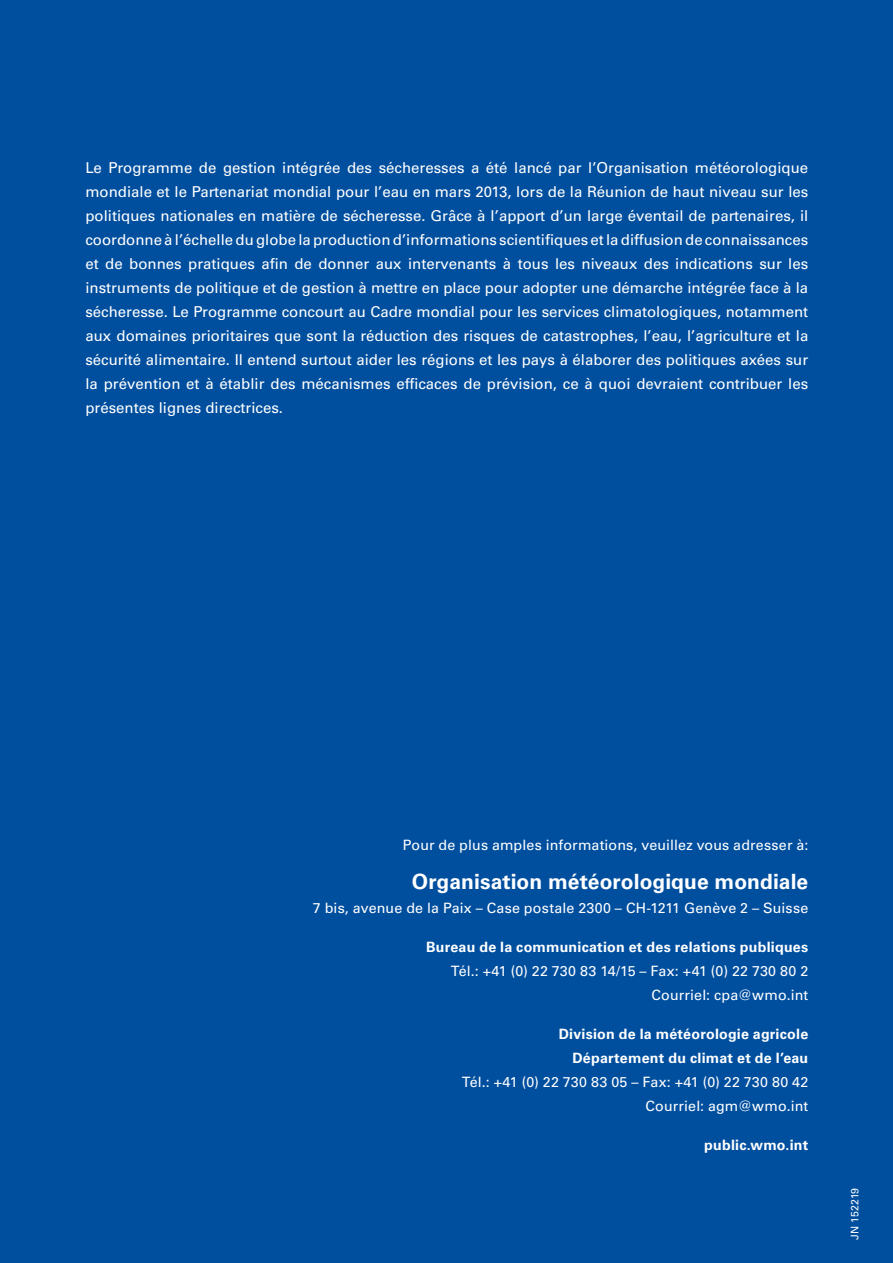
<style>
.page{position:relative;width:893px;height:1263px;background:#004f9f}
.page>*{position:absolute;margin:0;border:0;box-sizing:border-box;transform-origin:0 0}
.t1{font:700 21px "Univers LTCYR 65";letter-spacing:.005em;color:#fff}
.t2{font:15px/24px "Univers LTCYR 55 Roman";color:#fff;text-align:justify}
.t3{font:14.25px/24px "Univers LTCYR 55 Roman";letter-spacing:.01em;color:#fff;text-align:right}
.t4{font:700 14.25px/24px "Univers LTCYR 65";letter-spacing:.015em;color:#fff;text-align:right}
.t5{font:10.5px "Univers LTCYR 55 Roman";letter-spacing:.005em;color:#fff}
</style>
<div class="page">
<p class="t2" style="left:85px;top:155px;width:724px">Le Programme de gestion intégrée des sécheresses a été lancé par l’Organisation météorologique mondiale et le Partenariat mondial pour l’eau en mars 2013, lors de la Réunion de haut niveau sur les politiques nationales en matière de sécheresse. Grâce à l’apport d’un large éventail de partenaires, il coordonne à l’échelle du globe la production d’informations scientifiques et la diffusion de connaissances et de bonnes pratiques afin de donner aux intervenants à tous les niveaux des indications sur les instruments de politique et de gestion à mettre en place pour adopter une démarche intégrée face à la sécheresse. Le Programme concourt au Cadre mondial pour les services climatologiques, notamment aux domaines prioritaires que sont la réduction des risques de catastrophes, l’eau, l’agriculture et la sécurité alimentaire. Il entend surtout aider les régions et les pays à élaborer des politiques axées sur la prévention et à établir des mécanismes efficaces de prévision, ce à quoi devraient contribuer les présentes lignes directrices.</p>
<p class="t3" style="left:403px;top:832px;width:407px">Pour de plus amples informations, veuillez vous adresser à:</p>
<h1 class="t1" style="left:412px;top:867px;width:398px">Organisation météorologique mondiale</h1>
<p class="t3" style="left:313px;top:895px;width:497px">7 bis, avenue de la Paix – Case postale 2300 – CH-1211 Genève 2 – Suisse</p>
<p class="t4" style="left:426px;top:934px;width:384px">Bureau de la communication et des relations publiques</p>
<p class="t3" style="left:451px;top:958px;width:359px">Tél.: +41 (0) 22 730 83 14/15 – Fax: +41 (0) 22 730 80 2<br>Courriel: cpa@wmo.int</p>
<p class="t4" style="left:559px;top:1021px;width:251px">Division de la météorologie agricole<br>Département du climat et de l’eau</p>
<p class="t3" style="left:462px;top:1069px;width:348px">Tél.: +41 (0) 22 730 83 05 – Fax: +41 (0) 22 730 80 42<br>Courriel: agm@wmo.int</p>
<p class="t4" style="left:704px;top:1132px;width:106px">public.wmo.int</p>
<p class="t5" style="left:847px;top:1240px;width:54px;rotate:-90deg">JN 152219</p>
</div>
